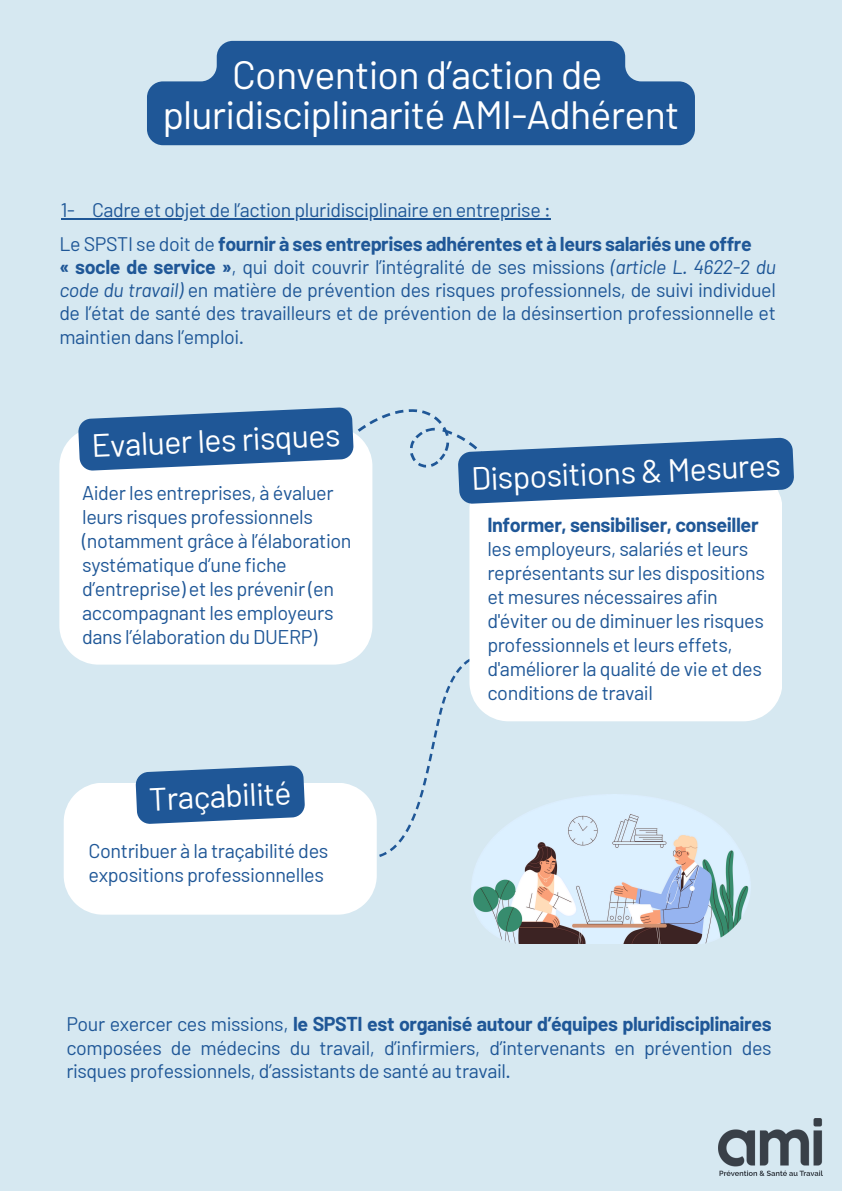
<style>
.page{position:relative;width:842px;height:1191px;background:#fff}
.page>*{position:absolute;margin:0;border:0;box-sizing:border-box;transform-origin:0 0}
.t1{font:39.4px/40.5px "Barlow";letter-spacing:-.02em;color:#fff;text-align:center}
.t2{font:32.2px "Barlow";color:#fff}
.t3{font:19.9px/24px "Barlow";letter-spacing:-.02em;color:#1f5797}
.t4{font:19.6px/23.2px "Barlow";letter-spacing:-.02em;color:#1f5797;text-align:justify}
.t5{font:700 19.6px "Barlow";letter-spacing:-.02em;color:#1f5797}
.s1{font-weight:400}
.s2{font-weight:700}
.s3{font-style:italic}
</style>
<div class="page">
<div style="left:0;top:0;width:842px;height:1190px;background:#d6e8f1"></div>
<svg style="left:147px;top:41px;width:548px;height:104px;background:#3165a0"></svg>
<svg style="left:379px;top:659px;width:138px;height:198px"></svg>
<div style="left:59px;top:433px;width:313px;height:231px;background:#fff"></div>
<div style="left:469px;top:504px;width:313px;height:217px;background:#fff"></div>
<div style="left:64px;top:783px;width:313px;height:131px;background:#fff"></div>
<svg style="left:78px;top:407px;width:716px;height:97px"></svg>
<svg style="left:135px;top:765px;width:170px;height:59px;background:#3c6da5"></svg>
<img style="left:471px;top:794px;width:279px;height:149px">
<svg style="left:61px;top:218px;width:31px;height:2px"></svg>
<hr style="left:92px;top:218px;width:458px;height:2px;background:#1f5797">
<img style="left:719px;top:1118px;width:103px;height:56px">
<h1 class="t1" style="left:162px;top:52px;width:519px">Convention d’action de pluridisciplinarité AMI-Adhérent</h1>
<h2 class="t4" style="left:61px;top:197px;width:16px">1-</h2>
<p class="t4" style="left:92px;top:197px;width:460px">Cadre et objet de l’action pluridisciplinaire en entreprise :</p>
<p class="t5" style="left:59px;top:231px;width:694px"><span class="s1">Le SPSTI se doit de</span> fournir à ses entreprises adhérentes et à leurs salariés une offre</p>
<p class="t4" style="left:59px;top:254px;width:718px"><span class="s2">« socle de service »</span>, qui doit couvrir l’intégralité de ses missions <span class="s3">(article L. 4622-2 du code du travail)</span> en matière de prévention des risques professionnels, de suivi individuel de l’état de santé des travailleurs et de prévention de la désinsertion professionnelle et maintien dans l’emploi.</p>
<p class="t2" style="left:90px;top:426px;width:250px;rotate:-3deg">Evaluer les risques</p>
<p class="t3" style="left:82px;top:480px;width:271px">Aider les entreprises, à évaluer leurs risques professionnels (notamment grâce à l’élaboration systématique d’une fiche d’entreprise) et les prévenir (en accompagnant les employeurs dans l’élaboration du DUERP)</p>
<h2 class="t2" style="left:148px;top:779px;width:144px;rotate:-3deg">Traçabilité</h2>
<p class="t3" style="left:89px;top:837px;width:241px">Contribuer à la traçabilité des expositions professionnelles</p>
<p class="t2" style="left:470px;top:459px;width:311px;rotate:-3deg">Dispositions &amp; Mesures</p>
<h2 class="t3" style="left:487px;top:512px;width:279px"><span class="s2">Informer, sensibiliser, conseiller </span>les employeurs, salariés et leurs représentants sur les dispositions et mesures nécessaires afin d'éviter ou de diminuer les risques professionnels et leurs effets, d'améliorer la qualité de vie et des conditions de travail</h2>
<p class="t4" style="left:66px;top:1011px;width:707px">Pour exercer ces missions, <span class="s2">le SPSTI est organisé autour d’équipes pluridisciplinaires </span>composées de médecins du travail, d’infirmiers, d’intervenants en prévention des risques professionnels, d’assistants de santé au travail.</p>
</div>
